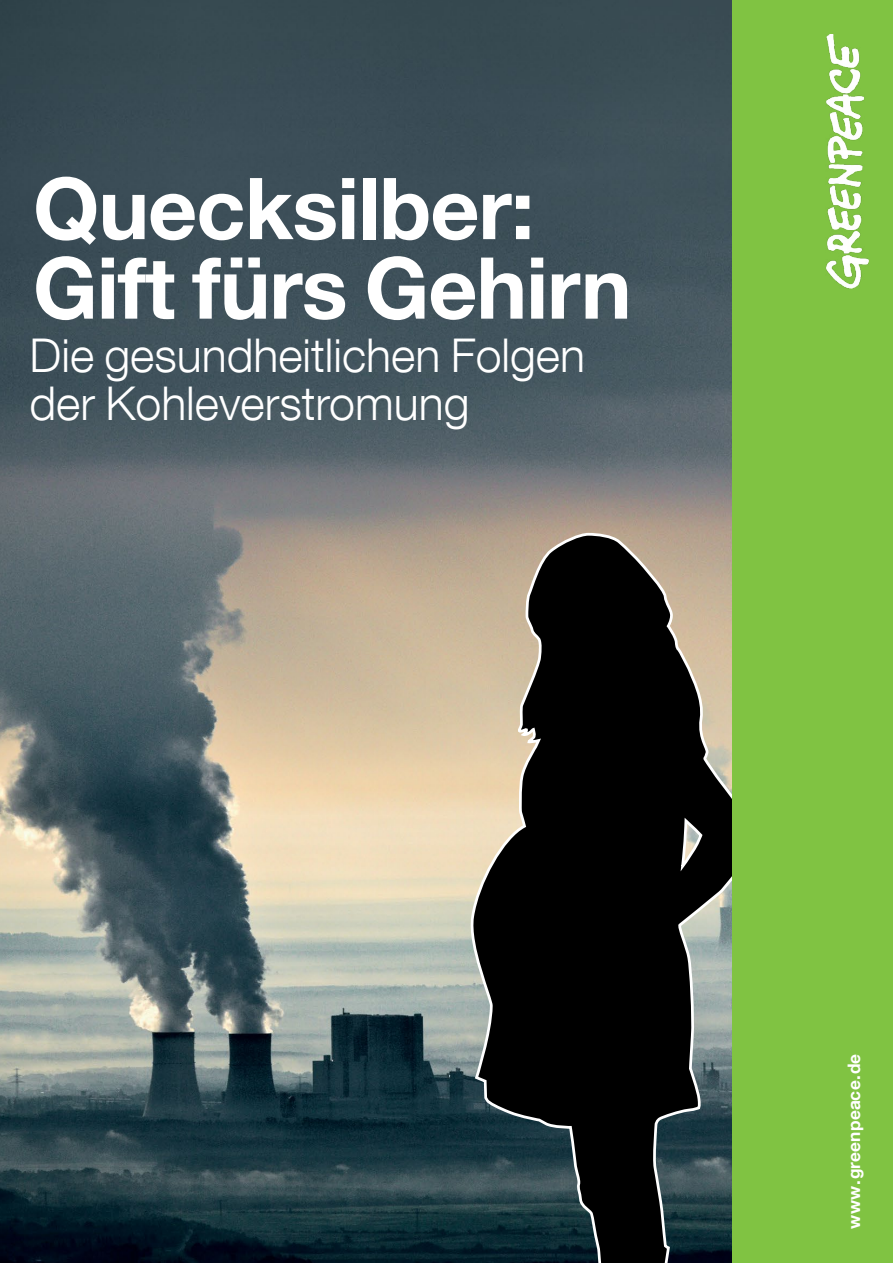
<style>
.page{position:relative;width:893px;height:1263px;background:#fff}
.page>*{position:absolute;margin:0;border:0;box-sizing:border-box;transform-origin:0 0}
.t1{font:700 85.5px/79.5px "Helvetica Neue LT Com";letter-spacing:-.01em;color:#fff}
.t2{font:300 46.5px/48px "Helvetica Neue LT Com";color:#fff}
.t3{font:700 17.25px "Helvetica Neue LT Com";letter-spacing:.01em;color:#fff}
</style>
<div class="page">
<img style="left:0;top:0;width:732px;height:1263px">
<svg style="left:468px;top:531px;width:264px;height:732px;background:#383935"></svg>
<div style="left:732px;top:0;width:161px;height:1263px;background:#80c342"></div>
<img style="left:826px;top:34px;width:42px;height:255px">
<h1 class="t1" style="left:33px;top:166px;width:600px">Quecksilber:<br>Gift fürs Gehirn</h1>
<p class="t2" style="left:30px;top:331px;width:557px">Die gesundheitlichen Folgen der Kohleverstromung</p>
<p class="t3" style="left:843px;top:1229px;width:177px;rotate:-90deg">www.greenpeace.de</p>
<p class="t3" style="left:835px;top:1254px;width:176px;rotate:-90deg">www.greenpeace.de</p>
</div>
